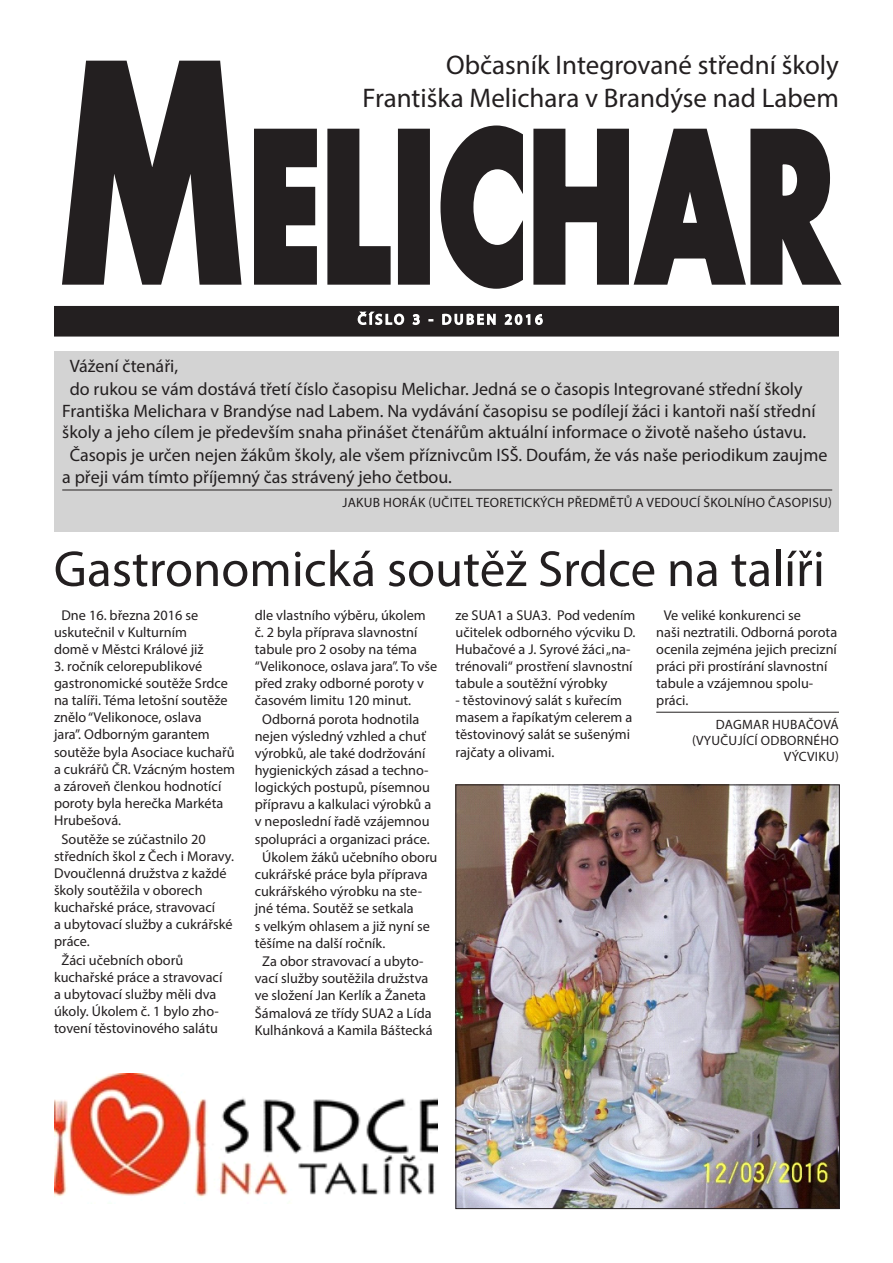
<style>
.page{position:relative;width:893px;height:1263px;background:#fff}
.page>*{position:absolute;margin:0;border:0;box-sizing:border-box;transform-origin:0 0}
.Název{font:700 225px "Aharoni";color:#231f20;scale:.67 1}
.Nadpis{font:51px "Myriad Pro";color:#231f20}
.t1{font:27px/32.4px "Myriad Pro";color:#231f20;text-align:right}
.t2{font:18px/21.6px "Myriad Pro";color:#231f20;text-align:center}
.t3{font:14.25px/17.1px "Myriad Pro";color:#231f20}
.Podpis{font:13.5px/16.2px "Myriad Pro";letter-spacing:.02em;color:#231f20;text-align:right}
.s1{font-size:327px}
</style>
<div class="page">
<div style="left:54px;top:351px;width:785px;height:180px;background:#d3d3d3"></div>
<svg style="left:62px;top:60px;width:180px;height:225px"></svg>
<svg style="left:254px;top:128px;width:137px;height:157px"></svg>
<div style="left:398px;top:129px;width:32px;height:156px;border:6px solid #231f20"></div>
<svg style="left:440px;top:125px;width:402px;height:164px"></svg>
<div style="left:55px;top:307px;width:783px;height:29px;background:#231f20"></div>
<div style="left:54px;top:306px;width:785px;height:31px;border:2px solid #231f20"></div>
<svg style="left:357px;top:311px;width:48px;height:14px"></svg>
<svg style="left:412px;top:314px;width:8px;height:11px"></svg>
<svg style="left:442px;top:313px;width:54px;height:12px"></svg>
<svg style="left:504px;top:314px;width:39px;height:11px"></svg>
<hr style="left:62px;top:490px;width:770px;height:1px;background:#231f20">
<hr style="left:656px;top:712px;width:183px;height:1px;background:#231f20">
<img style="left:457px;top:786px;width:381px;height:421px">
<img style="left:54px;top:1074px;width:383px;height:123px">
<p class="t1" style="left:363px;top:49px;width:478px">Občasník Integrované střední školy<br>Františka Melichara v Brandýse nad Labem</p>
<p class="Název" style="left:57px;top:116px;width:1166px"><span class="s1">M</span>ELICHAR</p>
<p class="t2" style="left:70px;top:355px;width:110px">Vážení čtenáři,</p>
<p class="t2" style="left:62px;top:378px;width:755px">do rukou se vám dostává třetí číslo časopisu Melichar. Jedná se o časopis Integrované střední školy<br>Františka Melichara v Brandýse nad Labem. Na vydávání časopisu se podílejí žáci i kantoři naší střední školy a jeho cílem je především snaha přinášet čtenářům aktuální informace o životě našeho ústavu.</p>
<p class="t2" style="left:62px;top:444px;width:767px;text-align:left;text-indent:8px">Časopis je určen nejen žákům školy, ale všem příznivcům ISŠ. Doufám, že vás naše periodikum zaujme a přeji vám tímto příjemný čas strávený jeho četbou.</p>
<p class="Podpis" style="left:342px;top:494px;width:491px">JAKUB HORÁK (UČITEL TEORETICKÝCH PŘEDMĚTŮ A VEDOUCÍ ŠKOLNÍHO ČASOPISU)</p>
<p class="Nadpis" style="left:54px;top:537px;width:773px">Gastronomická soutěž Srdce na talíři</p>
<p class="t3" style="left:54px;top:606px;width:151px;text-indent:8px">Dne 16. března 2016 se uskutečnil v Kulturním domě v Městci Králové již</p>
<p class="t3" style="left:54px;top:657px;width:183px">3. ročník celorepublikové gastronomické soutěže Srdce na talíři. Téma letošní soutěže znělo “Velikonoce, oslava<br>jara”. Odborným garantem soutěže byla Asociace kuchařů a cukrářů ČR. Vzácným hostem a zároveň členkou hodnotící poroty byla herečka Markéta<br>Hrubešová.</p>
<p class="t3" style="left:54px;top:830px;width:182px;text-indent:8px">Soutěže se zúčastnilo 20 středních škol z Čech i Moravy.<br>Dvoučlenná družstva z každé školy soutěžila v oborech kuchařské práce, stravovací<br>a ubytovací služby a cukrářské práce.</p>
<p class="t3" style="left:54px;top:951px;width:170px;text-indent:8px">Žáci učebních oborů kuchařské práce a stravovací a ubytovací služby měli dva úkoly. Úkolem č. 1 bylo zho&shy;tovení těstovinového salátu</p>
<p class="t3" style="left:255px;top:606px;width:184px">dle vlastního výběru, úkolem č. 2 byla příprava slavnostní tabule pro 2 osoby na téma “Velikonoce, oslava jara”. To vše před zraky odborné poroty v časovém limitu 120 minut.</p>
<p class="t3" style="left:255px;top:710px;width:178px;text-align:center">Odborná porota hodnotila nejen výsledný vzhled a chuť výrobků, ale také dodržování hygienických zásad a techno&shy;logických postupů, písemnou přípravu a kalkulaci výrobků a v neposlední řadě vzájemnou spolupráci a organizaci práce.</p>
<p class="t3" style="left:255px;top:848px;width:184px;text-indent:8px">Úkolem žáků učebního oboru cukrářské práce byla příprava cukrářského výrobku na ste&shy;jné téma. Soutěž se setkala<br>s velkým ohlasem a již nyní se těšíme na další ročník.</p>
<p class="t3" style="left:255px;top:953px;width:180px;text-align:center">Za obor stravovací a ubyto&shy;vací služby soutěžila družstva ve složení Jan Kerlík a Žaneta<br>Šámalová ze třídy SUA2 a Lída<br>Kulhánková a Kamila Báštecká</p>
<p class="t3" style="left:455px;top:606px;width:181px">ze SUA1 a SUA3. Pod vedením učitelek odborného výcviku D.<br>Hubačové a J. Syrové žáci „na&shy;trénovali“ prostření slavnostní tabule a soutěžní výrobky</p>
<p class="t3" style="left:455px;top:692px;width:178px">- těstovinový salát s kuřecím masem a řapíkatým celerem a těstovinový salát se sušenými rajčaty a olivami.</p>
<p class="t3" style="left:656px;top:606px;width:182px;text-indent:8px">Ve veliké konkurenci se<br>naši neztratili. Odborná porota ocenila zejména jejich precizní práci při prostírání slavnostní tabule a vzájemnou spolu&shy;práci.</p>
<p class="Podpis" style="left:692px;top:716px;width:148px">DAGMAR HUBAČOVÁ (VYUČUJÍCÍ ODBORNÉHO<br>VÝCVIKU)</p>
</div>
